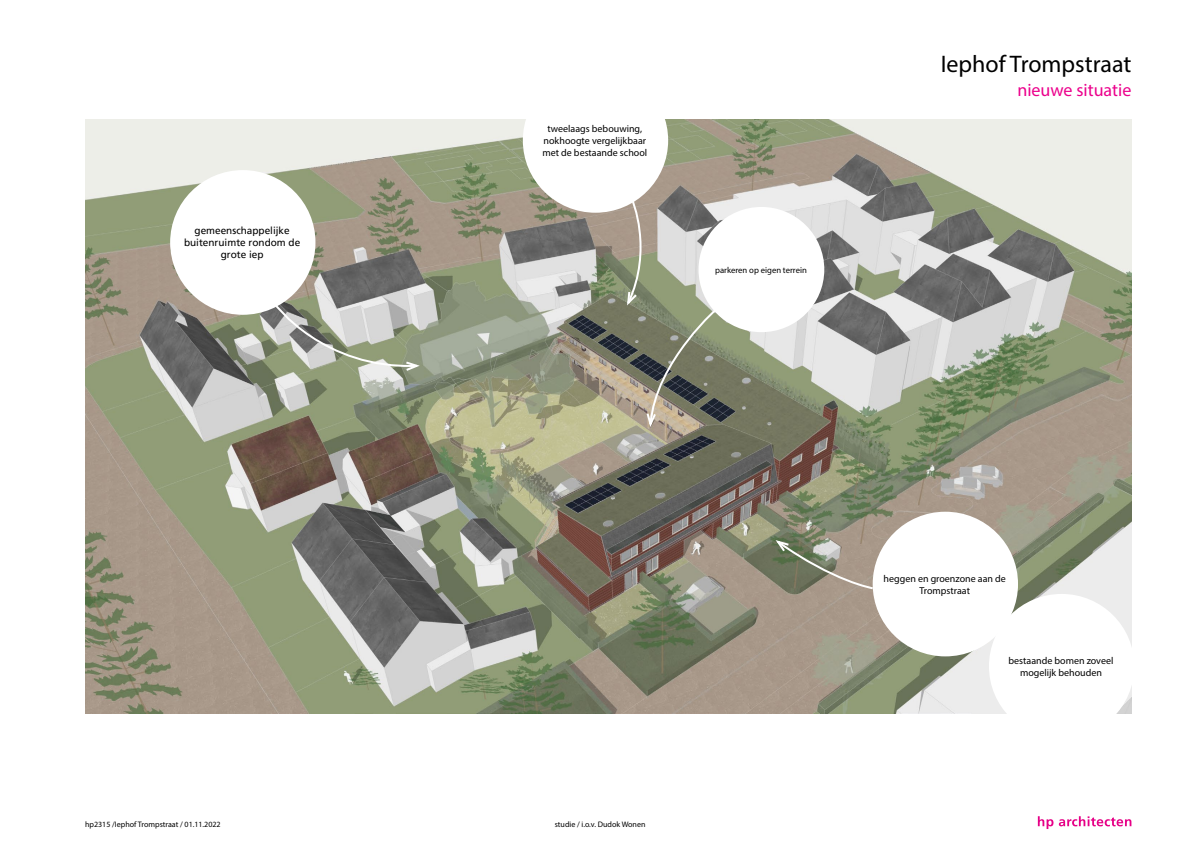
<style>
.page{position:relative;width:1191px;height:842px;background:#fff}
.page>*{position:absolute;margin:0;border:0;box-sizing:border-box;transform-origin:0 0}
.t1{font:24px "Myriad Pro";color:#000}
.t2{font:18px "Myriad Pro";color:#ec008c}
.t3{font:10px/12px "Myriad Pro";color:#000;text-align:center}
.t4{font:10px/12px "Frutiger";color:#000;text-align:center}
.t5{font:8.7px "Myriad Pro";color:#000}
.t6{font:8px "Myriad Pro";color:#000}
</style>
<div class="page">
<svg style="left:1037px;top:816px;width:94px;height:13px"></svg>
<img style="left:85px;top:119px;width:1046px;height:595px">
<div style="left:170px;top:170px;width:145px;height:145px;background:#fff;border-radius:50%"></div>
<div style="left:523px;top:68px;width:145px;height:145px;background:#fff;border-radius:50%"></div>
<div style="left:698px;top:207px;width:126px;height:125px;background:#fff;border-radius:50%"></div>
<svg style="left:273px;top:302px;width:149px;height:70px;background:#afb4a6"></svg>
<svg style="left:625px;top:197px;width:97px;height:233px;background:#99998a"></svg>
<div style="left:872px;top:512px;width:146px;height:144px;background:#fff;border-radius:50%"></div>
<div style="left:989px;top:594px;width:145px;height:145px;background:#fff;border-radius:50%"></div>
<svg style="left:773px;top:538px;width:101px;height:52px;background:#92907e"></svg>
<p class="t4" style="left:184px;top:225px;width:118px">gemeenschappelijke buitenruimte rondom de grote iep</p>
<p class="t3" style="left:542px;top:123px;width:106px">tweelaags bebouwing, nokhoogte vergelijkbaar met de bestaande school</p>
<p class="t5" style="left:715px;top:264px;width:93px">parkeren op eigen terrein</p>
<h1 class="t1" style="left:941px;top:49px;width:192px">Iephof Trompstraat</h1>
<h2 class="t2" style="left:1017px;top:79px;width:116px">nieuwe situatie</h2>
<p class="t6" style="left:85px;top:819px;width:137px">hp2315 /Iephof Trompstraat / 01.11.2022</p>
<p class="t6" style="left:555px;top:819px;width:92px">studie / i.o.v. Dudok Wonen</p>
<p class="t3" style="left:883px;top:572px;width:124px">heggen en groenzone aan de<br>Trompstraat</p>
<p class="t3" style="left:1008px;top:654px;width:106px">bestaande bomen zoveel mogelijk behouden</p>
</div>
